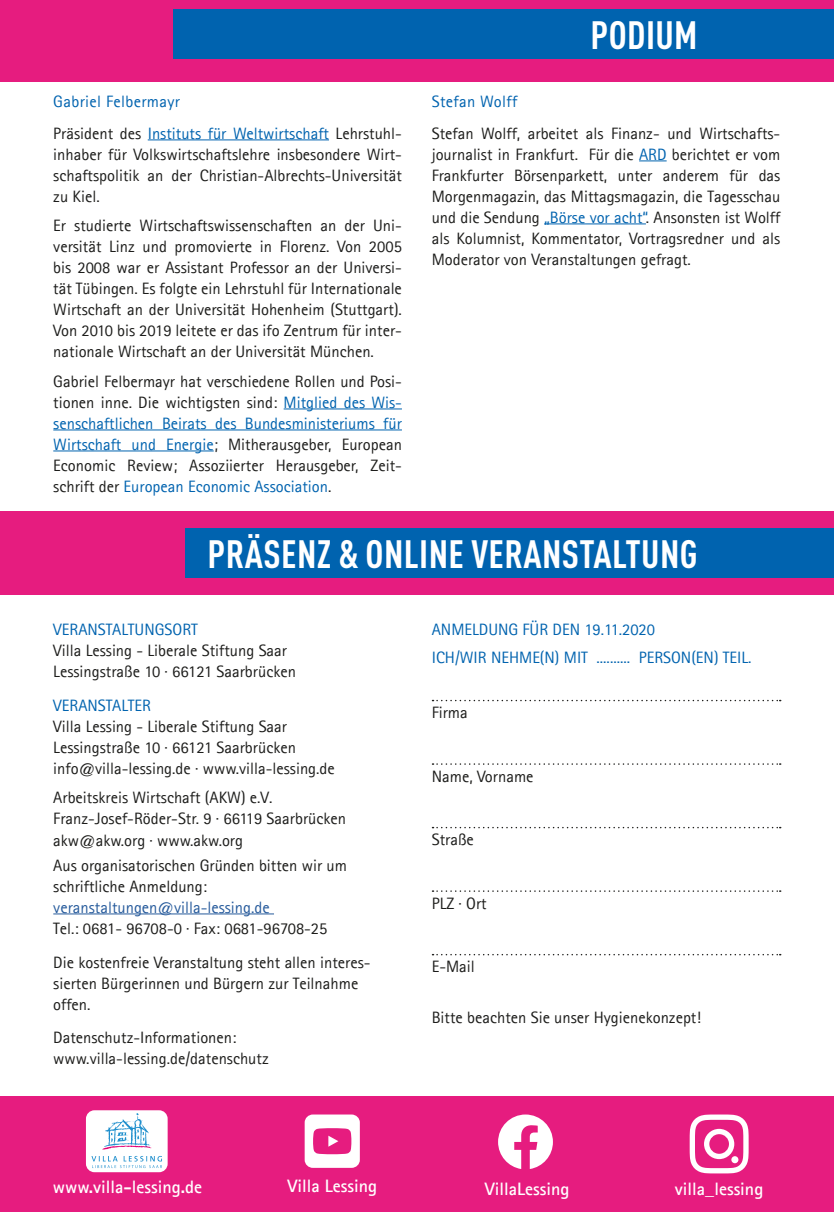
<style>
.page{position:relative;width:834px;height:1212px;background:#fff}
.page>*{position:absolute;margin:0;border:0;box-sizing:border-box;transform-origin:0 0}
.Titel_Headline{font:700 condensed 39px "DINOT";letter-spacing:.01em;color:#fff}
.t1{font:700 18px "Agfa Rotis Sans Serif";color:#fff}
.Innen__Copy{font:16.5px/21px "Agfa Rotis Sans Serif";color:#1d1d1b;text-align:justify}
.Rückseite__Adresse{font:16.5px/21px "Agfa Rotis Sans Serif";color:#1d1d1b}
.Rückseite_Zwischenüb{font:16.5px/28.5px "Agfa Rotis Sans Serif";color:#0063af}
.Rückseite__Formular{font:16.5px "Agfa Rotis Sans Serif";color:#1d1d1b}
.Innen__Copy_Name_Ref{font:16.5px "Agfa Rotis Sans Serif";letter-spacing:.02em;color:#0063af}
.s1{color:#0063af}
.s2{color:#275b9c}
</style>
<div class="page">
<div style="left:0;top:511px;width:833px;height:83px;background:#e61c7f"></div>
<div style="left:0;top:0;width:833px;height:82px;background:#e61c7f"></div>
<div style="left:186px;top:528px;width:647px;height:49px;background:#0063af"></div>
<div style="left:186px;top:10px;width:647px;height:49px;background:#0063af"></div>
<hr style="left:148px;top:140px;width:181px;height:1px;background:#0063af">
<hr style="left:283px;top:409px;width:119px;height:1px;background:#0063af">
<hr style="left:53px;top:430px;width:349px;height:1px;background:#0063af">
<hr style="left:53px;top:451px;width:161px;height:1px;background:#0063af">
<svg style="left:639px;top:161px;width:27px;height:1px"></svg>
<hr style="left:544px;top:224px;width:101px;height:1px;background:#0063af">
<hr style="left:53px;top:914px;width:221px;height:1px;background:#275b9c">
<svg style="left:432px;top:700px;width:348px;height:1px"></svg>
<svg style="left:432px;top:763px;width:348px;height:2px"></svg>
<svg style="left:432px;top:827px;width:348px;height:1px"></svg>
<svg style="left:432px;top:890px;width:348px;height:2px"></svg>
<svg style="left:432px;top:954px;width:348px;height:1px"></svg>
<div style="left:0;top:1096px;width:833px;height:116px;background:#e61c7f"></div>
<svg style="left:498px;top:1114px;width:55px;height:55px"></svg>
<svg style="left:689px;top:1114px;width:59px;height:59px"></svg>
<div style="left:304px;top:1114px;width:56px;height:54px;background:#fff;border-radius:8px"></div>
<svg style="left:313px;top:1128px;width:38px;height:26px"></svg>
<div style="left:86px;top:1110px;width:82px;height:62px;background:#fff;border-radius:9px"></div>
<svg style="left:102px;top:1113px;width:49px;height:36px"></svg>
<svg style="left:91px;top:1156px;width:71px;height:12px"></svg>
<p class="Innen__Copy_Name_Ref" style="left:53px;top:92px;width:128px">Gabriel Felbermayr</p>
<p class="Innen__Copy" style="left:53px;top:123px;width:350px">Präsident des <span class="s1">Instituts für Weltwirtschaft</span> Lehrstuhl&shy;inhaber für Volkswirtschaftslehre insbesondere Wirt&shy;schaftspolitik an der Christian-Albrechts-Universität zu Kiel.</p>
<p class="Innen__Copy" style="left:53px;top:215px;width:350px">Er studierte Wirtschaftswissenschaften an der Uni&shy;versität Linz und promovierte in Florenz. Von 2005 bis 2008 war er Assistant Professor an der Universi&shy;tät Tübingen. Es folgte ein Lehrstuhl für Internationale Wirtschaft an der Universität Hohenheim (Stuttgart).<br>Von 2010 bis 2019 leitete er das ifo Zentrum für inter&shy;nationale Wirtschaft an der Universität München.</p>
<p class="Innen__Copy" style="left:53px;top:371px;width:350px">Gabriel Felbermayr hat verschiedene Rollen und Posi&shy;tionen inne. Die wichtigsten sind: <span class="s1">Mitglied des Wis&shy;senschaftlichen Beirats des Bundesministeriums für Wirtschaft und Energie</span>; Mitherausgeber, European Economic Review; Assoziierter Herausgeber, Zeit&shy;schrift der <span class="s1">European Economic Association</span>.</p>
<p class="Titel_Headline" style="left:590px;top:7px;width:108px">PODIUM</p>
<p class="Innen__Copy_Name_Ref" style="left:431px;top:92px;width:87px">Stefan Wolff</p>
<p class="Innen__Copy" style="left:431px;top:123px;width:350px">Stefan Wolff, arbeitet als Finanz- und Wirtschafts&shy;journalist in Frankfurt. Für die <span class="s1">ARD</span> berichtet er vom Frankfurter Börsenparkett, unter anderem für das Morgenmagazin, das Mittagsmagazin, die Tagesschau und die Sendung <span class="s1">„Börse vor acht“</span>. Ansonsten ist Wolff als Kolumnist, Kommentator, Vortragsredner und als Moderator von Veranstaltungen gefragt.</p>
<p class="Titel_Headline" style="left:207px;top:525px;width:491px">PRÄSENZ &amp; ONLINE VERANSTALTUNG</p>
<p class="Rückseite__Adresse" style="left:53px;top:618px;width:244px"><span class="s1">VERANSTALTUNGSORT<br></span>Villa Lessing - Liberale Stiftung Saar<br>Lessingstraße 10 · 66121 Saarbrücken</p>
<p class="Rückseite__Adresse" style="left:53px;top:694px;width:283px"><span class="s1">VERANSTALTER<br></span>Villa Lessing - Liberale Stiftung Saar Lessingstraße 10 · 66121 Saarbrücken info@villa-lessing.de · www.villa-lessing.de</p>
<p class="Innen__Copy" style="left:53px;top:787px;width:221px">Arbeitskreis Wirtschaft (AKW) e.V.</p>
<p class="Innen__Copy" style="left:53px;top:808px;width:294px">Franz-Josef-Röder-Str. 9 · 66119 Saarbrücken</p>
<p class="Innen__Copy" style="left:53px;top:829px;width:191px">akw@akw.org · www.akw.org</p>
<p class="Rückseite__Adresse" style="left:53px;top:855px;width:295px">Aus organisatorischen Gründen bitten wir um schriftliche Anmeldung: <span class="s2">veranstaltungen@villa-lessing.de<br></span>Tel.: 0681- 96708-0 · Fax: 0681-96708-25</p>
<p class="Rückseite__Adresse" style="left:53px;top:951px;width:319px">Die kostenfreie Veranstaltung steht allen interes&shy;sierten Bürgerinnen und Bürgern zur Teilnahme offen.</p>
<p class="Rückseite__Adresse" style="left:53px;top:1027px;width:217px">Datenschutz-Informationen: www.villa-lessing.de/datenschutz</p>
<p class="Rückseite_Zwischenüb" style="left:431px;top:615px;width:321px">ANMELDUNG FÜR DEN 19.11.2020<br>ICH/WIR NEHME(N) MIT .......... PERSON(EN) TEIL.</p>
<p class="Rückseite__Formular" style="left:431px;top:703px;width:38px">Firma</p>
<p class="Rückseite__Formular" style="left:431px;top:766px;width:103px">Name, Vorname</p>
<p class="Rückseite__Formular" style="left:431px;top:830px;width:44px">Straße</p>
<p class="Rückseite__Formular" style="left:431px;top:893px;width:56px">PLZ · Ort</p>
<p class="Rückseite__Formular" style="left:431px;top:957px;width:45px">E-Mail</p>
<p class="Rückseite__Adresse" style="left:431px;top:1007px;width:271px">Bitte beachten Sie unser Hygienekonzept!</p>
<p class="t1" style="left:53px;top:1176px;width:151px">www.villa-lessing.de</p>
<p class="t1" style="left:287px;top:1175px;width:91px">Villa Lessing</p>
<p class="t1" style="left:484px;top:1178px;width:86px">VillaLessing</p>
<p class="t1" style="left:675px;top:1177px;width:90px">villa_lessing</p>
</div>
